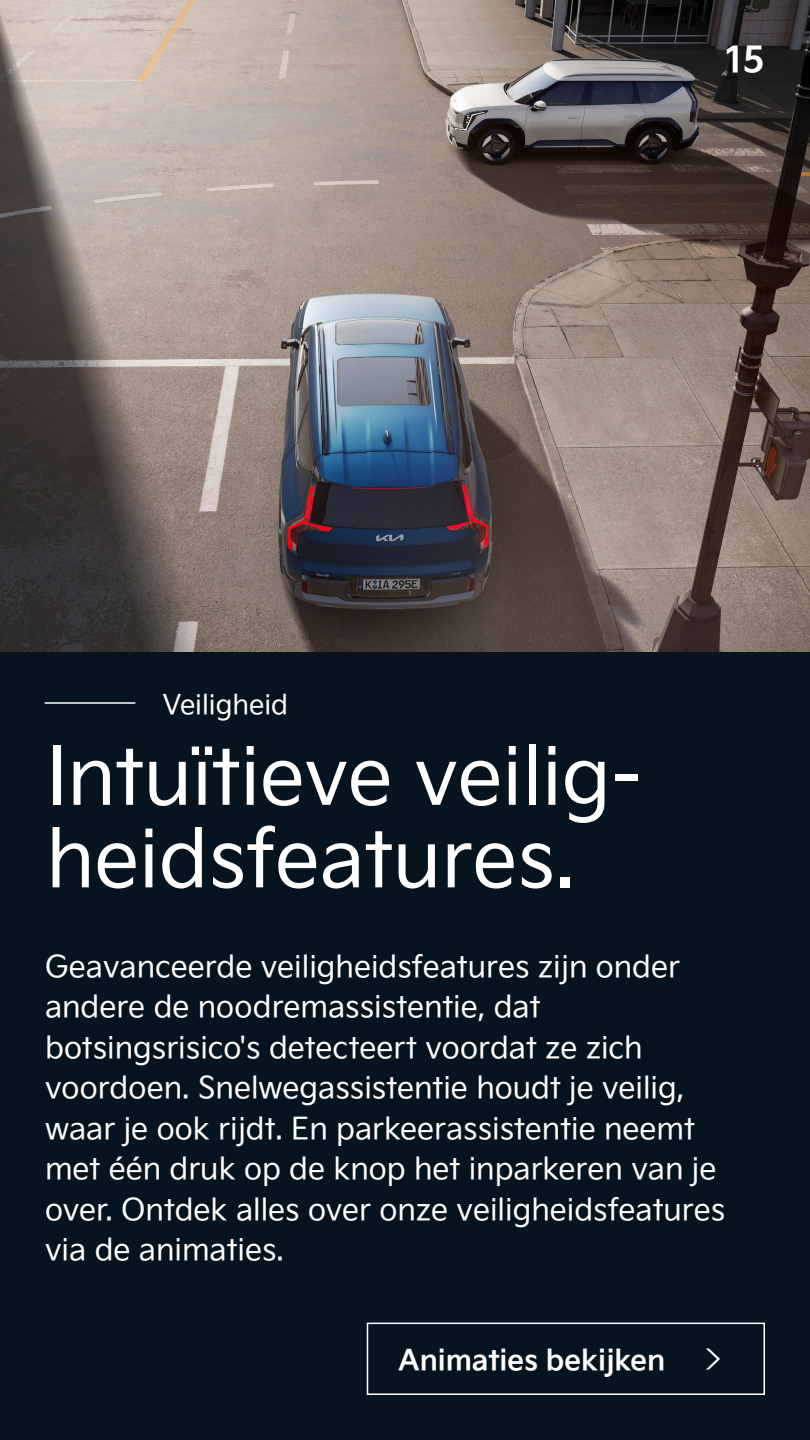
<style>
.page{position:relative;width:810px;height:1440px;background:#fff}
.page>*{position:absolute;margin:0;border:0;box-sizing:border-box;transform-origin:0 0}
.t1{font:78.75px/82.5px "Kia Signature OTF Regular";color:#fff}
.t2{font:36px "Kia Signature OTF Bold";color:#fff}
.t3{font:30px/40.5px "Kia Signature OTF Regular";color:#fff}
.t4{font:28.5px "Kia Signature OTF Bold";letter-spacing:-.005em;color:#fff}
.t5{font:27px "Kia Signature OTF Regular";color:#fff}
</style>
<div class="page">
<img style="left:0;top:0;width:810px;height:652px">
<div style="left:0;top:652px;width:810px;height:788px;background:#05141f"></div>
<hr style="left:45px;top:702px;width:90px;height:2px;background:#fff">
<svg style="left:706px;top:1348px;width:14px;height:22px"></svg>
<div style="left:367px;top:1323px;width:398px;height:72px;border:2px solid #fff"></div>
<p class="t2" style="left:726px;top:32px;width:41px">15</p>
<p class="t5" style="left:162px;top:685px;width:127px">Veiligheid</p>
<h1 class="t1" style="left:46px;top:733px;width:597px">Intuïtieve veilig&shy;heidsfeatures.</h1>
<p class="t3" style="left:45px;top:945px;width:682px">Geavanceerde veiligheidsfeatures zijn onder andere de noodremassistentie, dat botsingsrisico's detecteert voordat ze zich voordoen. Snelwegassistentie houdt je veilig, waar je ook rijdt. En parkeerassistentie neemt met één druk op de knop het inparkeren van je over. Ontdek alles over onze veiligheidsfeatures via de animaties.</p>
<p class="t4" style="left:398px;top:1338px;width:268px">Animaties bekijken</p>
</div>
